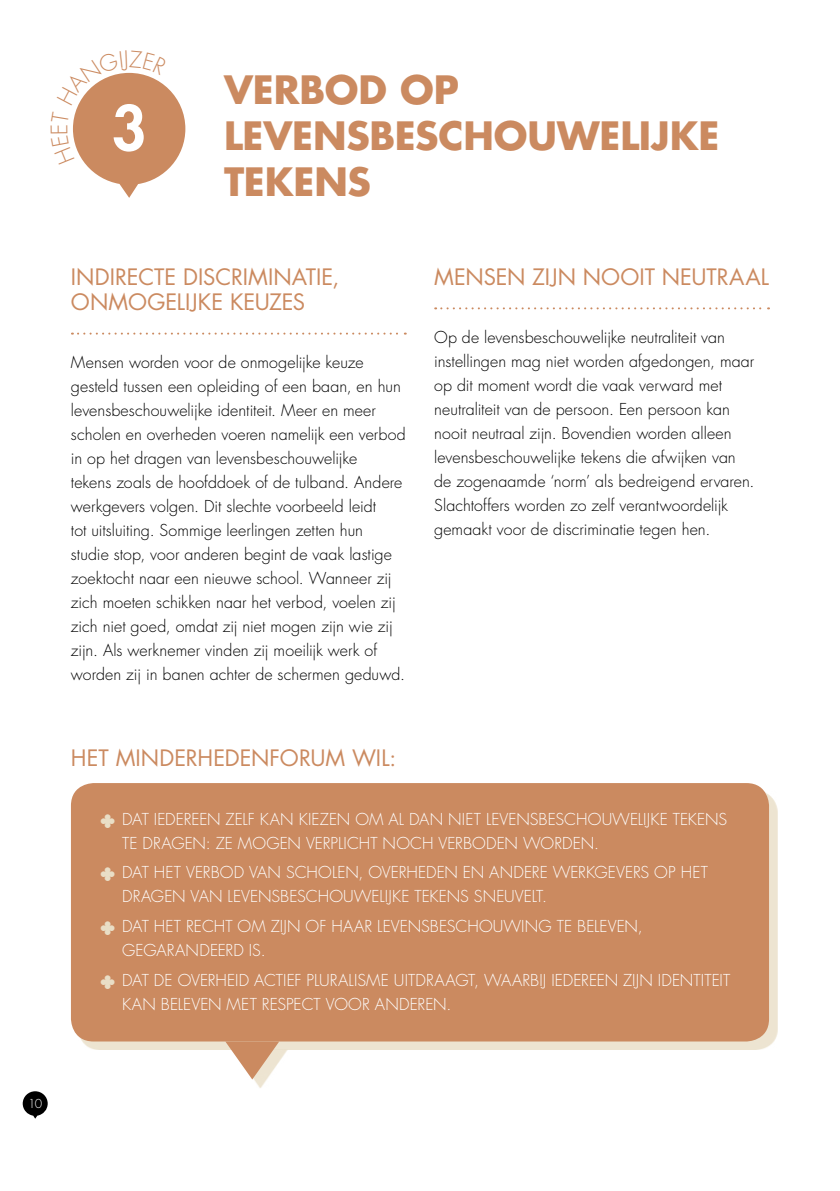
<style>
.page{position:relative;width:840px;height:1191px;background:#fff}
.page>*{position:absolute;margin:0;border:0;box-sizing:border-box;transform-origin:0 0}
.t1{font:800 60px "Futura Std";color:#fff}
.t2{font:700 38px/45.6px "Futura Std";color:#cb8a60}
.t3{font:22px/25.2px "Futura Std";color:#cb8a60}
.t4{font:300 16px/24px "Futura Std";letter-spacing:.005em;color:#000}
.t5{font:300 16px/24px "Futura Std";letter-spacing:.005em;color:#fff}
.t6{font:300 12px "Futura Std";color:#fff}
</style>
<div class="page">
<svg style="left:23px;top:1091px;width:25px;height:27px"></svg>
<svg style="left:72px;top:332px;width:333px;height:2px"></svg>
<svg style="left:435px;top:307px;width:333px;height:2px"></svg>
<div style="left:78px;top:790px;width:699px;height:259px;background:#e9dec6;opacity:.8"></div>
<div style="left:71px;top:783px;width:697px;height:258px;background:#cb8a60;border-radius:23px"></div>
<div style="left:232px;top:1048px;width:55px;height:40px;background:#e9dec6;opacity:.8"></div>
<svg style="left:225px;top:1041px;width:54px;height:38px"></svg>
<svg style="left:73px;top:72px;width:112px;height:126px"></svg>
<h1 class="t1" style="left:112px;top:90px;width:36px">3</h1>
<h2 class="t2" style="left:224px;top:67px;width:496px">VERBOD OP<br>LEVENSBESCHOUWELIJKE<br>TEKENS</h2>
<h3 class="t3" style="left:71px;top:264px;width:269px">INDIRECTE DISCRIMINATIE,<br>ONMOGELIJKE KEUZES</h3>
<p class="t4" style="left:71px;top:350px;width:336px">Mensen worden voor de onmogelijke keuze gesteld tussen een opleiding of een baan, en hun levensbeschouwelijke identiteit. Meer en meer scholen en overheden voeren namelijk een verbod in op het dragen van levensbeschouwelijke<br>tekens zoals de hoofddoek of de tulband. Andere werkgevers volgen. Dit slechte voorbeeld leidt<br>tot uitsluiting. Sommige leerlingen zetten hun<br>studie stop, voor anderen begint de vaak lastige zoektocht naar een nieuwe school. Wanneer zij zich moeten schikken naar het verbod, voelen zij zich niet goed, omdat zij niet mogen zijn wie zij zijn. Als werknemer vinden zij moeilijk werk of worden zij in banen achter de schermen geduwd.</p>
<h3 class="t3" style="left:71px;top:745px;width:326px">HET MINDERHEDENFORUM WIL:</h3>
<h3 class="t3" style="left:434px;top:264px;width:336px">MENSEN ZIJN NOOIT NEUTRAAL</h3>
<p class="t4" style="left:434px;top:325px;width:321px">Op de levensbeschouwelijke neutraliteit van instellingen mag niet worden afgedongen, maar op dit moment wordt die vaak verward met neutraliteit van de persoon. Een persoon kan nooit neutraal zijn. Bovendien worden alleen levensbeschouwelijke tekens die afwijken van de zogenaamde ‘norm’ als bedreigend ervaren.<br>Slachtoffers worden zo zelf verantwoordelijk gemaakt voor de discriminatie tegen hen.</p>
<p class="t5" style="left:122px;top:807px;width:606px">DAT IEDEREEN ZELF KAN KIEZEN OM AL DAN NIET LEVENSBESCHOUWELIJKE TEKENS<br>TE DRAGEN: ZE MOGEN VERPLICHT NOCH VERBODEN WORDEN.</p>
<p class="t5" style="left:122px;top:861px;width:587px">DAT HET VERBOD VAN SCHOLEN, OVERHEDEN EN ANDERE WERKGEVERS OP HET<br>DRAGEN VAN LEVENSBESCHOUWELIJKE TEKENS SNEUVELT.</p>
<p class="t5" style="left:122px;top:914px;width:522px">DAT HET RECHT OM ZIJN OF HAAR LEVENSBESCHOUWING TE BELEVEN,<br>GEGARANDEERD IS.</p>
<p class="t5" style="left:122px;top:968px;width:609px">DAT DE OVERHEID ACTIEF PLURALISME UITDRAAGT, WAARBIJ IEDEREEN ZIJN IDENTITEIT<br>KAN BELEVEN MET RESPECT VOOR ANDEREN.</p>
<p class="t6" style="left:28px;top:1096px;width:16px">10</p>
</div>
